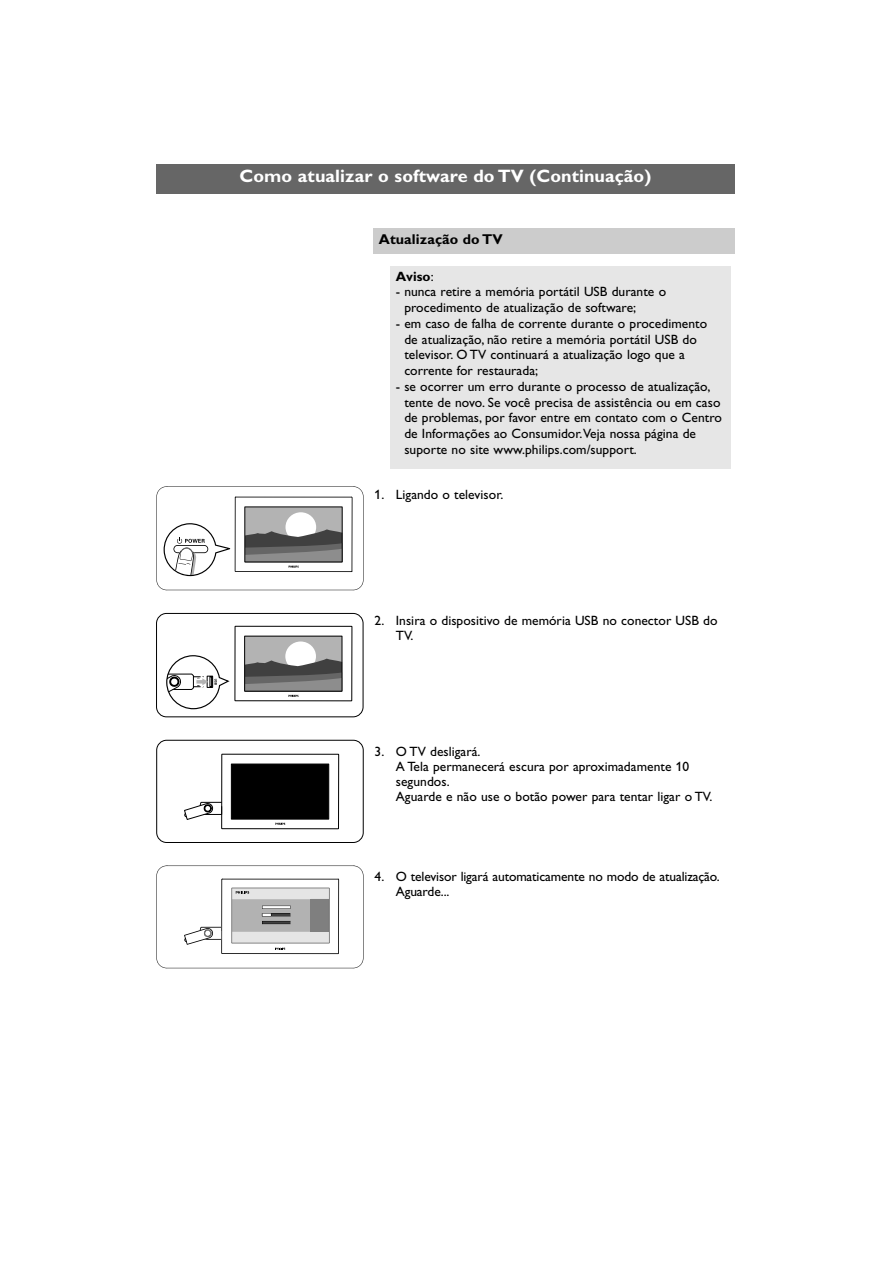
<style>
.page{position:relative;width:893px;height:1263px;background:#fff}
.page>*{position:absolute;margin:0;border:0;box-sizing:border-box;transform-origin:0 0}
.t1{font:700 18px "Gill Alt One";letter-spacing:.005em;color:#fff}
.t2{font:700 14.25px "Gill Alt One";letter-spacing:.005em;color:#000}
.t3{font:13.5px/15.8px "Gill Alt One";letter-spacing:.005em;color:#000}
.t4{font:700 13.5px "Gill Alt One";letter-spacing:.005em;color:#000}
.s1{font-weight:400}
</style>
<div class="page">
<div style="left:156px;top:164px;width:578px;height:30px;background:#666"></div>
<div style="left:373px;top:228px;width:361px;height:25px;background:#ccc"></div>
<div style="left:390px;top:267px;width:340px;height:202px;background:#e6e6e6"></div>
<svg style="left:156px;top:486px;width:207px;height:104px"></svg>
<div style="left:150px;top:610px;width:216px;height:117px;background:linear-gradient(to right,#fcfcfc,#fcfcfc)"></div>
<svg style="left:156px;top:613px;width:207px;height:104px"></svg>
<div style="left:156px;top:740px;width:207px;height:103px;border:1px solid #000;border-radius:10px"></div>
<svg style="left:184px;top:753px;width:155px;height:77px"></svg>
<svg style="left:156px;top:866px;width:207px;height:102px"></svg>
<h1 class="t1" style="left:239px;top:170px;width:413px">Como atualizar o software do TV (Continuação)</h1>
<p class="t2" style="left:379px;top:234px;width:125px">Atualização do TV</p>
<p class="t4" style="left:396px;top:271px;width:39px">Aviso<span class="s1">:</span></p>
<p class="t3" style="left:404px;top:285px;width:263px;text-indent:-9px">- nunca retire a memória portátil USB durante o procedimento de atualização de software;</p>
<p class="t3" style="left:404px;top:317px;width:304px;text-indent:-9px">- em caso de falha de corrente durante o procedimento de atualização, não retire a memória portátil USB do televisor. O TV continuará a atualização logo que a corrente for restaurada;</p>
<p class="t3" style="left:404px;top:380px;width:319px;text-indent:-9px">- se ocorrer um erro durante o processo de atualização, tente de novo. Se você precisa de assistência ou em caso de problemas, por favor entre em contato com o Centro de Informações ao Consumidor.Veja nossa página de suporte no site www.philips.com/support.</p>
<p class="t3" style="left:374px;top:488px;width:130px">1. Ligando o televisor.</p>
<p class="t3" style="left:396px;top:615px;width:323px;line-height:15px;text-indent:-21px">2. Insira o dispositivo de memória USB no conector USB do<br>TV.</p>
<p class="t3" style="left:396px;top:745px;width:318px;line-height:15px;text-indent:-21px">3. O TV desligará.<br>A Tela permanecerá escura por aproximadamente 10 segundos.<br>Aguarde e não use o botão power para tentar ligar o TV.</p>
<p class="t3" style="left:396px;top:870px;width:325px;line-height:15px;text-indent:-21px">4. O televisor ligará automaticamente no modo de atualização.<br>Aguarde...</p>
</div>
